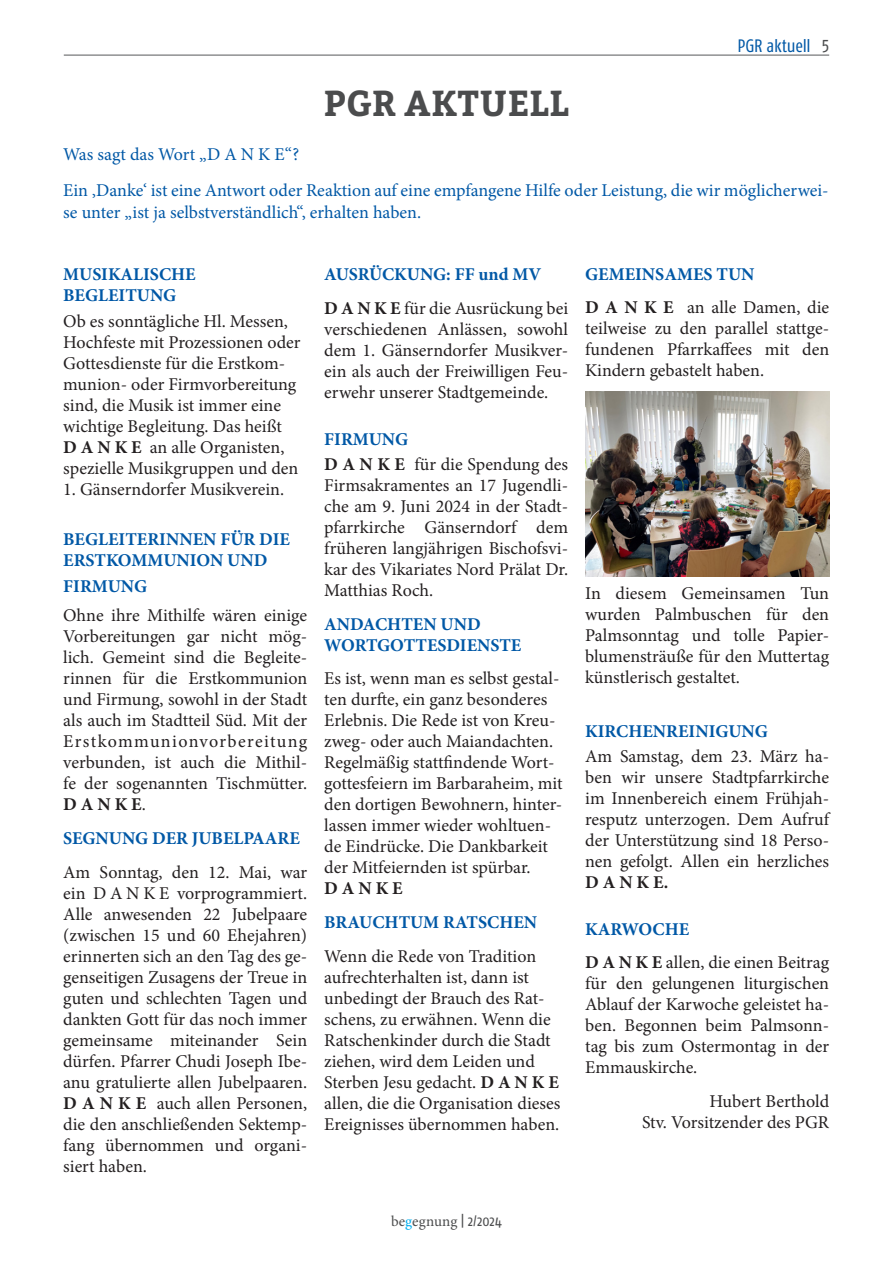
<style>
.page{position:relative;width:893px;height:1263px;background:#fff}
.page>*{position:absolute;margin:0;border:0;box-sizing:border-box;transform-origin:0 0}
.Hauptüberschrift{font:700 36px "Bitter";letter-spacing:.015em;color:#4b4c4d}
.Lesetext{font:18px/21px "Minion Pro";color:#231f20;text-align:justify}
.Lesetext-2{font:700 18px/21px "Minion Pro";color:#0158a6}
.Lesetext-3{font:18px/22.5px "Minion Pro";color:#0158a6}
.t1{font:18px "Fago Co";letter-spacing:-.015em;color:#0158a6}
.t2{font:18px "Fago Co";color:#4b4c4d}
.t3{font:15px "Minion Pro";letter-spacing:.005em;color:#4b4c4d}
.s1{font-weight:700}
.s2{color:#00aeef}
.s3{font-family:"Fago Co"}
</style>
<div class="page">
<hr style="left:64px;top:55px;width:765px;height:1px;background:#57585a">
<img style="left:585px;top:391px;width:244px;height:185px">
<p class="Hauptüberschrift" style="left:324px;top:81px;width:246px">PGR AKTUELL</p>
<p class="t1" style="left:737px;top:36px;width:75px">PGR aktuell</p>
<p class="t2" style="left:822px;top:34px;width:9px">5</p>
<p class="Lesetext-3" style="left:63px;top:144px;width:237px">Was sagt das Wort „D A N K E“?</p>
<p class="Lesetext-3" style="left:63px;top:179px;width:767px">Ein ‚Danke‘ ist eine Antwort oder Reaktion auf eine empfangene Hilfe oder Leistung, die wir möglicherwei&shy;se unter „ist ja selbstverständlich“, erhalten haben.</p>
<p class="Lesetext-2" style="left:63px;top:264px;width:134px">MUSIKALISCHE<br>BEGLEITUNG</p>
<p class="Lesetext" style="left:63px;top:310px;width:239px;text-align:left">Ob es sonntägliche Hl. Messen,<br>Hochfeste mit Prozessionen oder<br>Gottesdienste für die Erstkom&shy;munion- oder Firmvorbereitung sind, die Musik ist immer eine wichtige Begleitung. Das heißt<br><span class="s1">D A N K E</span> an alle Organisten, spezielle Musikgruppen und den</p>
<p class="Lesetext" style="left:63px;top:478px;width:222px">1. Gänserndorfer Musikverein.</p>
<p class="Lesetext-2" style="left:63px;top:529px;width:228px">BEGLEITERINNEN FÜR DIE<br>ERSTKOMMUNION UND</p>
<p class="Lesetext-2" style="left:63px;top:575px;width:85px">FIRMUNG</p>
<p class="Lesetext" style="left:63px;top:605px;width:245px">Ohne ihre Mithilfe wären einige Vorbereitungen gar nicht mög&shy;lich. Gemeint sind die Begleite&shy;rinnen für die Erstkommunion und Firmung, sowohl in der Stadt als auch im Stadtteil Süd. Mit der Erstkommunionvorbereitung verbunden, ist auch die Mithil&shy;fe der sogenannten Tischmütter.<br><span class="s1">D A N K E</span>.</p>
<p class="Lesetext-2" style="left:63px;top:828px;width:238px">SEGNUNG DER JUBELPAARE</p>
<p class="Lesetext" style="left:63px;top:862px;width:245px">Am Sonntag, den 12. Mai, war ein D A N K E vorprogrammiert.<br>Alle anwesenden 22 Jubelpaare (zwischen 15 und 60 Ehejahren) erinnerten sich an den Tag des ge&shy;genseitigen Zusagens der Treue in guten und schlechten Tagen und dankten Gott für das noch immer gemeinsame miteinander Sein dürfen. Pfarrer Chudi Joseph Ibe&shy;anu gratulierte allen Jubelpaaren.<br><span class="s1">D A N K E</span> auch allen Personen, die den anschließenden Sektemp&shy;fang übernommen und organi&shy;siert haben.</p>
<p class="Lesetext-2" style="left:324px;top:264px;width:219px">AUSRÜCKUNG: FF und MV</p>
<p class="Lesetext" style="left:324px;top:298px;width:245px"><span class="s1">D A N K E</span> für die Ausrückung bei verschiedenen Anlässen, sowohl dem 1. Gänserndorfer Musikver&shy;ein als auch der Freiwilligen Feu&shy;erwehr unserer Stadtgemeinde.</p>
<p class="Lesetext-2" style="left:324px;top:428px;width:85px">FIRMUNG</p>
<p class="Lesetext" style="left:324px;top:454px;width:245px"><span class="s1">D A N K E</span> für die Spendung des Firmsakramentes an 17 Jugendli&shy;che am 9. Juni 2024 in der Stadt&shy;pfarrkirche Gänserndorf dem früheren langjährigen Bischofsvi&shy;kar des Vikariates Nord Prälat Dr.<br>Matthias Roch.</p>
<p class="Lesetext-2" style="left:324px;top:613px;width:199px">ANDACHTEN UND<br>WORTGOTTESDIENSTE</p>
<p class="Lesetext" style="left:324px;top:668px;width:240px;text-align:left">Es ist, wenn man es selbst gestal&shy;ten durfte, ein ganz besonderes<br>Erlebnis. Die Rede ist von Kreu&shy;zweg- oder auch Maiandachten.<br>Regelmäßig stattfindende Wort&shy;gottesfeiern im Barbaraheim, mit den dortigen Bewohnern, hinter&shy;lassen immer wieder wohltuen&shy;de Eindrücke. Die Dankbarkeit der Mitfeiernden ist spürbar.<br><span class="s1">D A N K E</span></p>
<p class="Lesetext-2" style="left:324px;top:912px;width:215px">BRAUCHTUM RATSCHEN</p>
<p class="Lesetext" style="left:324px;top:946px;width:238px;text-align:left">Wenn die Rede von Tradition aufrechterhalten ist, dann ist unbedingt der Brauch des Rat&shy;schens, zu erwähnen. Wenn die<br>Ratschenkinder durch die Stadt ziehen, wird dem Leiden und<br>Sterben Jesu gedacht. <span class="s1">D A N K E </span>allen, die die Organisation dieses<br>Ereignisses übernommen haben.</p>
<p class="t3" style="left:391px;top:1211px;width:112px">be<span class="s2">g</span>egnung <span class="s3">| 2/2024</span></p>
<p class="Lesetext-2" style="left:585px;top:264px;width:171px">GEMEINSAMES TUN</p>
<p class="Lesetext" style="left:585px;top:297px;width:245px"><span class="s1">D A N K E</span> an alle Damen, die teilweise zu den parallel stattge&shy;fundenen Pfarrkaffees mit den Kindern gebastelt haben.</p>
<p class="Lesetext" style="left:585px;top:583px;width:245px">In diesem Gemeinsamen Tun wurden Palmbuschen für den Palmsonntag und tolle Papier&shy;blumensträuße für den Muttertag künstlerisch gestaltet.</p>
<p class="Lesetext-2" style="left:585px;top:720px;width:184px">KIRCHENREINIGUNG</p>
<p class="Lesetext" style="left:585px;top:746px;width:245px">Am Samstag, dem 23. März ha&shy;ben wir unsere Stadtpfarrkirche im Innenbereich einem Frühjah&shy;resputz unterzogen. Dem Aufruf der Unterstützung sind 18 Perso&shy;nen gefolgt. Allen ein herzliches <span class="s1">D A N K E.</span></p>
<p class="Lesetext-2" style="left:585px;top:918px;width:106px">KARWOCHE</p>
<p class="Lesetext" style="left:585px;top:952px;width:245px"><span class="s1">D A N K E</span> allen, die einen Beitrag für den gelungenen liturgischen Ablauf der Karwoche geleistet ha&shy;ben. Begonnen beim Palmsonn&shy;tag bis zum Ostermontag in der Emmauskirche.</p>
<p class="Lesetext" style="left:642px;top:1091px;width:189px;text-align:right">Hubert Berthold<br>Stv. Vorsitzender des PGR</p>
</div>
